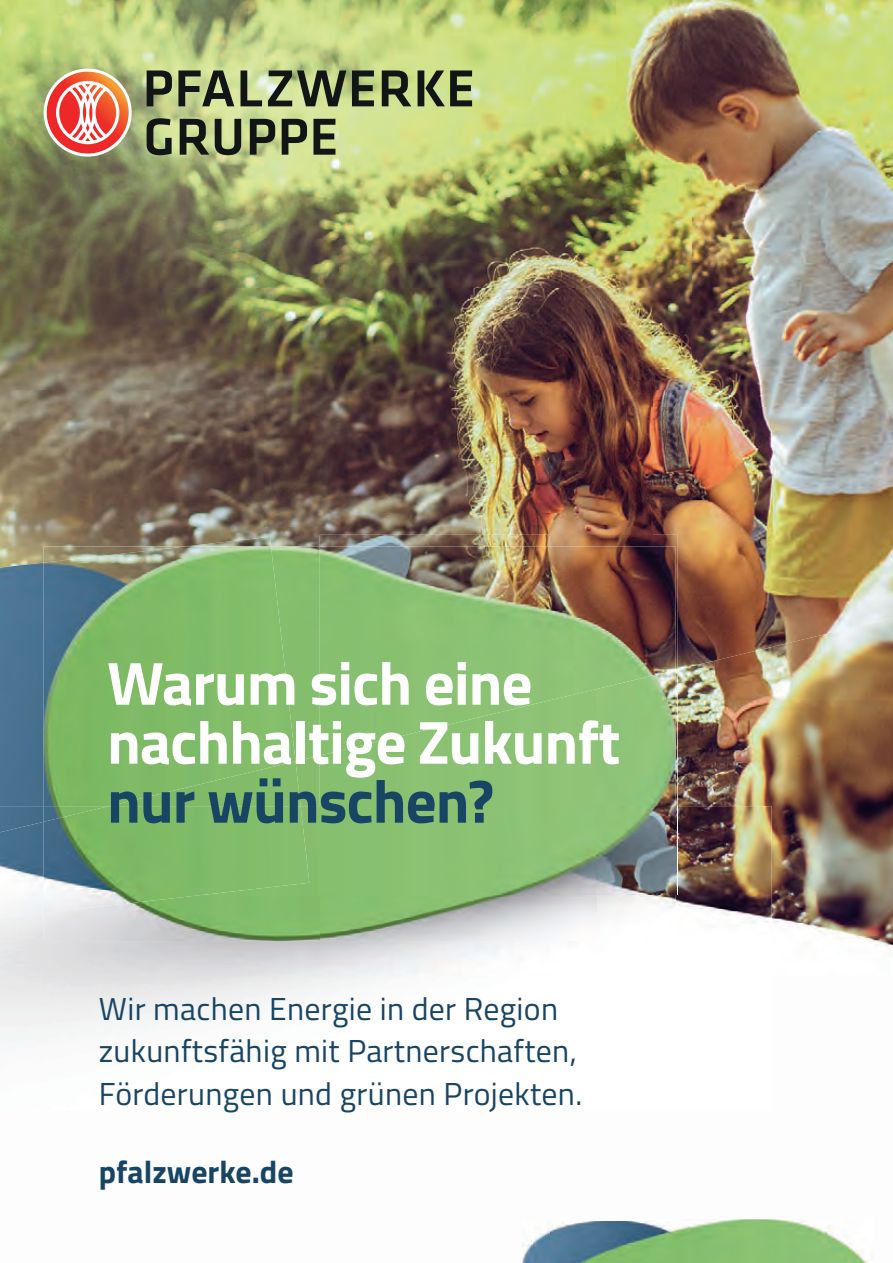
<style>
.page{position:relative;width:893px;height:1263px;background:#fff}
.page>*{position:absolute;margin:0;border:0;box-sizing:border-box;transform-origin:0 0}
.t1{font:700 60.9px/58.9px "Titillium";letter-spacing:-.015em;color:#fff}
.t2{font:700 60.9px "Titillium";letter-spacing:-.015em;color:#184564}
.t3{font:31.8px/42.5px "Titillium";letter-spacing:.01em;color:#184564}
.t4{font:700 31.8px "Titillium";color:#184564}
</style>
<div class="page">
<img style="left:652px;top:0;width:241px;height:618px">
<img style="left:0;top:389px;width:549px;height:157px">
<img style="left:549px;top:389px;width:103px;height:146px">
<img style="left:320px;top:535px;width:357px;height:316px">
<img style="left:677px;top:618px;width:216px;height:330px">
<img style="left:676px;top:670px;width:1px;height:136px">
<img style="left:0;top:537px;width:271px;height:269px">
<img style="left:676px;top:806px;width:96px;height:128px">
<img style="left:0;top:806px;width:44px;height:16px">
<img style="left:0;top:822px;width:44px;height:96px">
<img style="left:522px;top:1222px;width:29px;height:41px">
<img style="left:296px;top:546px;width:24px;height:209px">
<img style="left:320px;top:546px;width:254px;height:209px">
<img style="left:574px;top:546px;width:102px;height:148px">
<img style="left:296px;top:755px;width:24px;height:51px">
<img style="left:44px;top:546px;width:252px;height:260px">
<div style="left:109px;top:761px;width:192px;height:45px;background:#81bb68"></div>
<img style="left:44px;top:896px;width:632px;height:45px">
<img style="left:309px;top:851px;width:367px;height:45px">
<img style="left:44px;top:806px;width:265px;height:107px">
<img style="left:551px;top:1219px;width:317px;height:44px">
<img style="left:0;top:0;width:691px;height:389px">
<svg style="left:147px;top:70px;width:25px;height:36px"></svg>
<svg style="left:178px;top:70px;width:56px;height:36px;background:#747d59"></svg>
<svg style="left:240px;top:70px;width:22px;height:36px"></svg>
<svg style="left:268px;top:70px;width:78px;height:36px;background:#767f5b"></svg>
<svg style="left:352px;top:70px;width:22px;height:36px"></svg>
<svg style="left:382px;top:70px;width:29px;height:36px"></svg>
<svg style="left:418px;top:70px;width:54px;height:36px;background:#6e7851"></svg>
<svg style="left:147px;top:118px;width:25px;height:37px"></svg>
<svg style="left:180px;top:119px;width:29px;height:36px"></svg>
<svg style="left:215px;top:119px;width:26px;height:36px"></svg>
<svg style="left:250px;top:119px;width:25px;height:36px"></svg>
<svg style="left:282px;top:119px;width:25px;height:36px"></svg>
<svg style="left:313px;top:119px;width:22px;height:36px"></svg>
<svg style="left:43px;top:69px;width:90px;height:88px"></svg>
<h1 class="t1" style="left:107px;top:651px;width:515px">Warum sich eine nachhaltige Zukunft</h1>
<h1 class="t2" style="left:107px;top:755px;width:389px">nur wünschen?</h1>
<p class="t3" style="left:99px;top:986px;width:485px">Wir machen Energie in der Region zukunftsfähig mit Partnerschaften,<br>Förderungen und grünen Projekten.</p>
<p class="t4" style="left:99px;top:1147px;width:196px">pfalzwerke.de</p>
</div>
